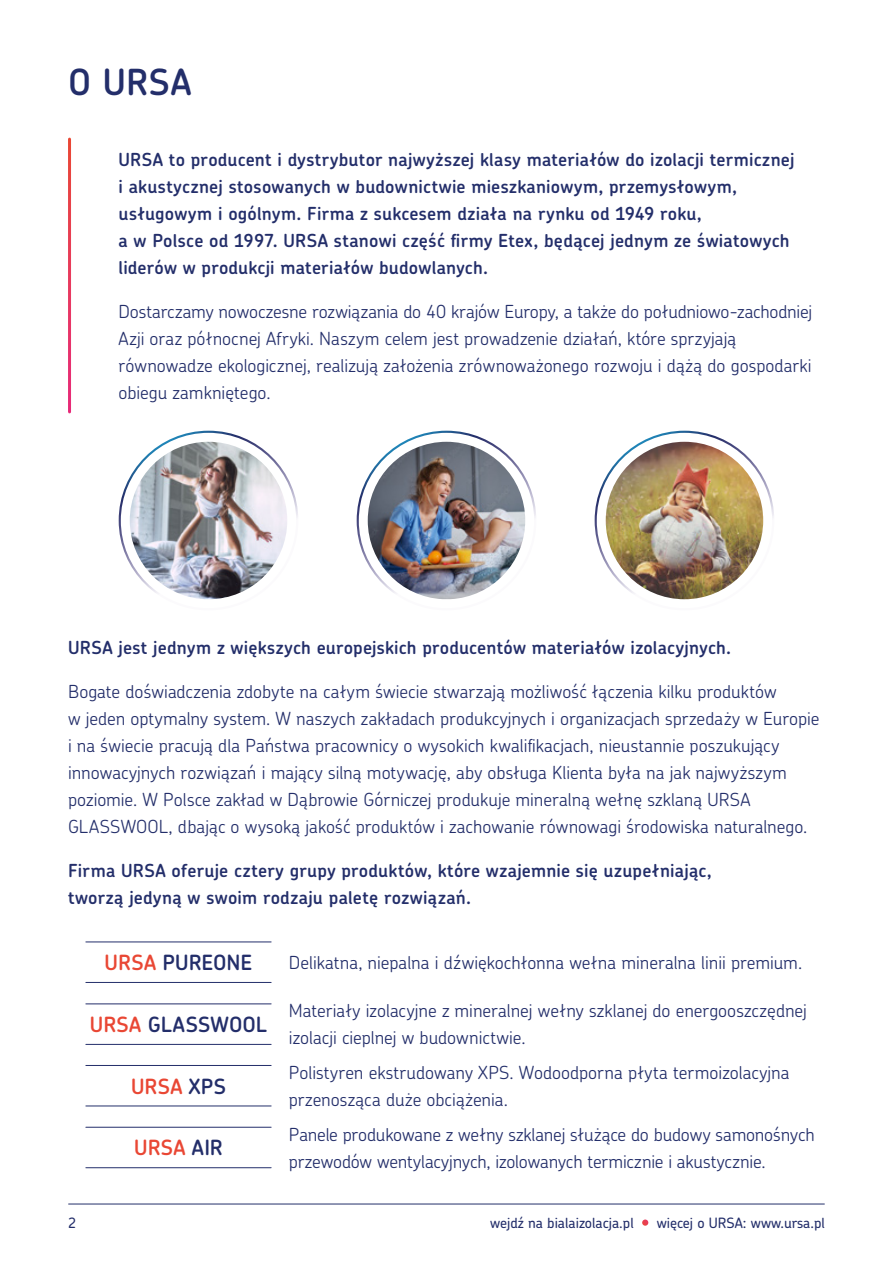
<style>
.page{position:relative;width:893px;height:1263px;background:#fff}
.page>*{position:absolute;margin:0;border:0;box-sizing:border-box;transform-origin:0 0}
.t1{font:600 36px "Chevin Pro";color:#232e6a}
.t2{font:600 21px "Chevin Pro";letter-spacing:.005em;color:#232e6a}
.t3{font:600 21px "Chevin Pro";letter-spacing:.015em;color:#e94734}
.t4{font:300 18px/27px "Chevin Pro";color:#232e6a}
.t5{font:600 18px/27px "Chevin Pro";letter-spacing:.015em;color:#232e6a}
.t6{font:500 14.25px "Chevin Pro";color:#232e6a}
.s1{color:#e94734}
.s2{color:#232e6a}
</style>
<div class="page">
<hr style="left:69px;top:1203px;width:755px;height:1px;background:#232e6a">
<svg style="left:642px;top:1219px;width:6px;height:7px"></svg>
<img style="left:130px;top:442px;width:157px;height:157px;border-radius:79px">
<img style="left:368px;top:442px;width:157px;height:157px;border-radius:78px">
<img style="left:606px;top:442px;width:157px;height:157px;border-radius:79px">
<hr style="left:86px;top:941px;width:185px;height:1px;background:#232e6a">
<hr style="left:86px;top:1003px;width:185px;height:1px;background:#232e6a">
<hr style="left:86px;top:1065px;width:185px;height:1px;background:#232e6a">
<hr style="left:86px;top:1127px;width:185px;height:1px;background:#232e6a">
<hr style="left:86px;top:982px;width:185px;height:1px;background:#232e6a">
<hr style="left:86px;top:1044px;width:185px;height:1px;background:#232e6a">
<hr style="left:86px;top:1105px;width:185px;height:1px;background:#232e6a">
<hr style="left:86px;top:1167px;width:185px;height:1px;background:#232e6a">
<h1 class="t1" style="left:68px;top:58px;width:125px">O URSA</h1>
<p class="t5" style="left:118px;top:145px;width:678px">URSA to producent i dystrybutor najwyższej klasy materiałów do izolacji termicznej i akustycznej stosowanych w budownictwie mieszkaniowym, przemysłowym, usługowym i ogólnym. Firma z sukcesem działa na rynku od 1949 roku,<br>a w Polsce od 1997. URSA stanowi część firmy Etex, będącej jednym ze światowych liderów w produkcji materiałów budowlanych.</p>
<p class="t4" style="left:118px;top:297px;width:695px">Dostarczamy nowoczesne rozwiązania do 40 krajów Europy, a także do południowo‑zachodniej Azji oraz północnej Afryki. Naszym celem jest prowadzenie działań, które sprzyjają równowadze ekologicznej, realizują założenia zrównoważonego rozwoju i dążą do gospodarki obiegu zamkniętego.</p>
<p class="t5" style="left:68px;top:633px;width:664px">URSA jest jednym z większych europejskich producentów materiałów izolacyjnych.</p>
<p class="t4" style="left:68px;top:677px;width:753px">Bogate doświadczenia zdobyte na całym świecie stwarzają możliwość łączenia kilku produktów<br>w jeden optymalny system. W naszych zakładach produkcyjnych i organizacjach sprzedaży w Europie i na świecie pracują dla Państwa pracownicy o wysokich kwalifikacjach, nieustannie poszukujący innowacyjnych rozwiązań i mający silną motywację, aby obsługa Klienta była na jak najwyższym poziomie. W Polsce zakład w Dąbrowie Górniczej produkuje mineralną wełnę szklaną URSA GLASSWOOL, dbając o wysoką jakość produktów i zachowanie równowagi środowiska naturalnego.</p>
<p class="t5" style="left:68px;top:856px;width:645px">Firma URSA oferuje cztery grupy produktów, które wzajemnie się uzupełniając, tworzą jedyną w swoim rodzaju paletę rozwiązań.</p>
<p class="t2" style="left:105px;top:948px;width:149px"><span class="s1">URSA</span> PUREONE</p>
<p class="t2" style="left:90px;top:1010px;width:179px"><span class="s1">URSA</span> GLASSWOOL</p>
<p class="t3" style="left:131px;top:1072px;width:96px">URSA <span class="s2">XPS</span></p>
<p class="t3" style="left:134px;top:1134px;width:90px">URSA <span class="s2">AIR</span></p>
<p class="t4" style="left:289px;top:948px;width:515px">Delikatna, niepalna i dźwiękochłonna wełna mineralna linii premium.</p>
<p class="t4" style="left:289px;top:997px;width:519px">Materiały izolacyjne z mineralnej wełny szklanej do energooszczędnej izolacji cieplnej w budownictwie.</p>
<p class="t4" style="left:289px;top:1058px;width:502px">Polistyren ekstrudowany XPS. Wodoodporna płyta termoizolacyjna przenosząca duże obciążenia.</p>
<p class="t4" style="left:289px;top:1120px;width:527px">Panele produkowane z wełny szklanej służące do budowy samonośnych przewodów wentylacyjnych, izolowanych termicznie i akustycznie.</p>
<p class="t6" style="left:68px;top:1213px;width:9px">2</p>
<p class="t6" style="left:490px;top:1213px;width:145px">wejdź na bialaizolacja.pl</p>
<p class="t6" style="left:657px;top:1213px;width:170px">więcej o URSA: www.ursa.pl</p>
</div>
